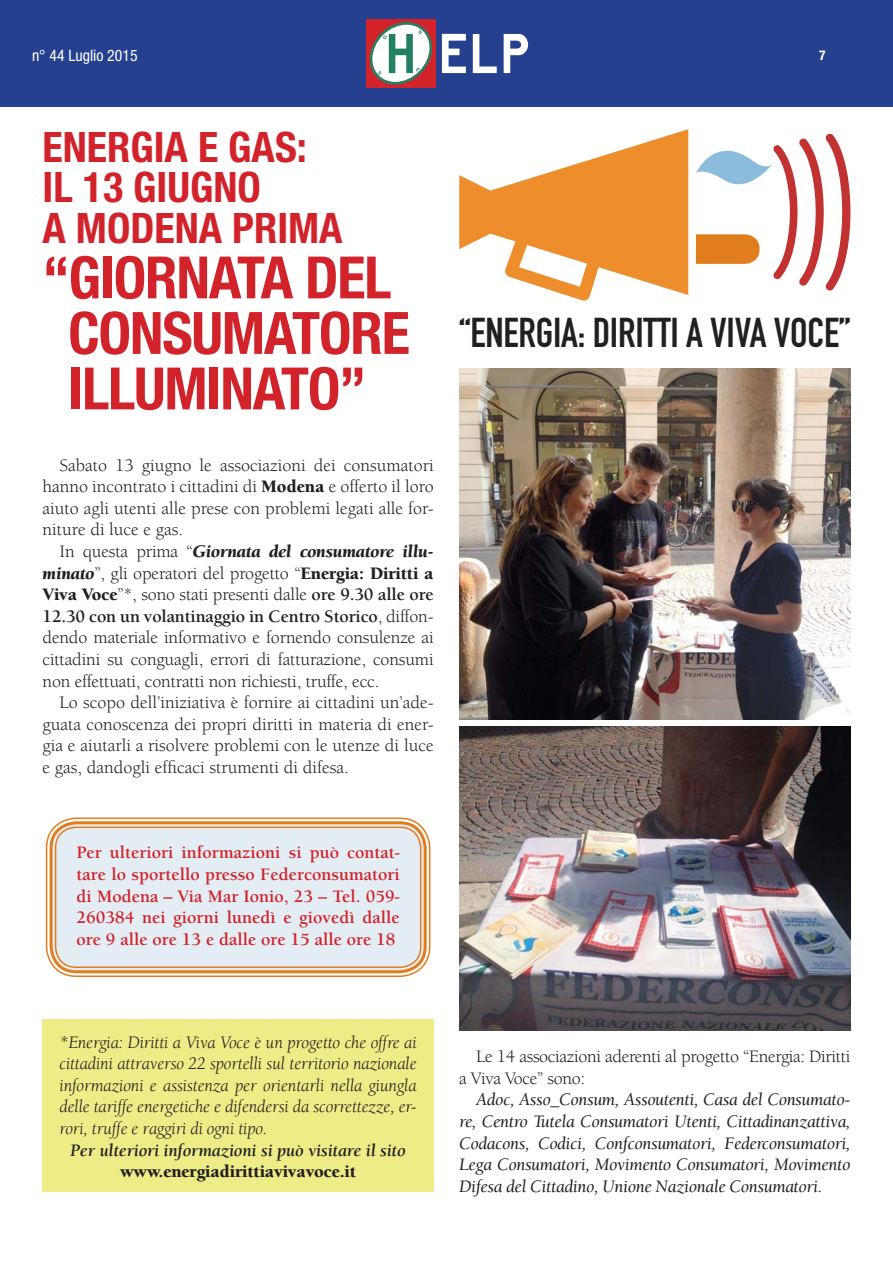
<style>
.page{position:relative;width:893px;height:1263px;background:#fff}
.page>*{position:absolute;margin:0;border:0;box-sizing:border-box;transform-origin:0 0}
.t1{font:85.65px "Aviator";color:#fff}
.t2{font:700 condensed 58.5px/55.5px "Helvetica Neue";letter-spacing:-.02em;color:#d2232a;text-align:center}
.t3{font:700 condensed 42px/40.5px "Helvetica Neue";color:#d2232a}
.t4{font:41.1px "DIN Engschrift Alternate";letter-spacing:-.005em;color:#231f20}
.t5{font:18px/21.6px "Berkeley";letter-spacing:-.01em;color:#231f20;text-align:justify}
.t6{font:italic 18px/21.6px "Berkeley";letter-spacing:-.02em;color:#231f20;text-align:justify}
.t7{font:italic 18px/21.6px "Berkeley";letter-spacing:-.01em;color:#231f20;text-align:justify}
.t8{font:700 18px/21.6px "Berkeley";color:#d2232a;text-align:justify}
.t9{font:italic 700 18px "Berkeley";letter-spacing:-.01em;color:#231f20}
.t10{font:900 18px "Berkeley";letter-spacing:-.01em;color:#231f20}
.t11{font:condensed 15.75px "Helvetica Neue";color:#fff}
.t12{font:700 condensed 13.5px "Helvetica Neue";color:#fff}
.s1{color:#fff}
.s2{font-weight:900}
.s3{font-weight:900;font-style:italic}
.s4{font-weight:700}
</style>
<div class="page">
<div style="left:0;top:0;width:893px;height:107px;background:#25408e"></div>
<div style="left:366px;top:19px;width:70px;height:68px;background:#d2232a"></div>
<svg style="left:370px;top:22px;width:62px;height:63px"></svg>
<div style="left:43px;top:1020px;width:391px;height:172px;background:#edec86"></div>
<div style="left:51px;top:823px;width:374px;height:149px;background:#e5edf4;border-radius:26px"></div>
<div style="left:46px;top:817px;width:384px;height:160px;border:2px solid #e17d1c;border-radius:30px"></div>
<div style="left:50px;top:821px;width:377px;height:152px;border:3px solid #e17d1c;border-radius:26px"></div>
<div style="left:55px;top:826px;width:366px;height:142px;border:2px solid #e17d1c;border-radius:21px"></div>
<svg style="left:459px;top:129px;width:229px;height:172px"></svg>
<svg style="left:696px;top:133px;width:155px;height:157px"></svg>
<img style="left:459px;top:369px;width:391px;height:351px">
<img style="left:459px;top:726px;width:391px;height:304px">
<p class="t11" style="left:32px;top:50px;width:107px">n° 44 Luglio 2015</p>
<h1 class="t1" style="left:438px;top:-7px;width:94px">elp</h1>
<p class="t12" style="left:819px;top:50px;width:8px">7</p>
<h3 class="t3" style="left:43px;top:130px;width:302px">ENERGIA E GAS:<br>IL 13 GIUGNO<br>A MODENA PRIMA</h3>
<h2 class="t2" style="left:43px;top:255px;width:369px">“GIORNATA DEL<br>CONSUMATORE<br>ILLUM<span class="s1">I</span>NATO”</h2>
<p class="t5" style="left:43px;top:456px;width:393px;text-indent:17px">Sabato 13 giugno le associazioni dei consumatori hanno incontrato i cittadini di <span class="s2">Modena</span> e offerto il loro aiuto agli utenti alle prese con problemi legati alle for&shy;niture di luce e gas.</p>
<p class="t5" style="left:43px;top:542px;width:393px;text-indent:17px">In questa prima “<span class="s3">Giornata del consumatore illu&shy;minato</span>”, gli operatori del progetto “<span class="s2">Energia: Diritti a Viva Voce</span>”*, sono stati presenti dalle <span class="s4">ore 9.30 alle ore 12.30 con un volantinaggio in Centro Storico</span>, diffon&shy;dendo materiale informativo e fornendo consulenze ai cittadini su conguagli, errori di fatturazione, consumi non effettuati, contratti non richiesti, truffe, ecc.</p>
<p class="t5" style="left:43px;top:693px;width:393px;text-indent:17px">Lo scopo dell’iniziativa è fornire ai cittadini un’ade&shy;guata conoscenza dei propri diritti in materia di ener&shy;gia e aiutarli a risolvere problemi con le utenze di luce e gas, dandogli efficaci strumenti di difesa.</p>
<h3 class="t4" style="left:459px;top:317px;width:393px">“ENERGIA: DIRITTI A VIVA VOCE”</h3>
<p class="t8" style="left:77px;top:843px;width:325px">Per ulteriori informazioni si può contat&shy;tare lo sportello presso Federconsumatori di Modena – Via Mar Ionio, 23 – Tel. 059- 260384 nei giorni lunedì e giovedì dalle ore 9 alle ore 13 e dalle ore 15 alle ore 18</p>
<p class="t7" style="left:60px;top:1033px;width:359px">*Energia: Diritti a Viva Voce è un progetto che offre ai cittadini attraverso 22 sportelli sul territorio nazionale informazioni e assistenza per orientarli nella giungla delle tariffe energetiche e difendersi da scorrettezze, er&shy;rori, truffe e raggiri di ogni tipo.</p>
<p class="t9" style="left:70px;top:1143px;width:337px">Per ulteriori informazioni si può visitare il sito</p>
<p class="t10" style="left:120px;top:1164px;width:237px">www.energiadirittiavivavoce.it</p>
<p class="t5" style="left:459px;top:1047px;width:393px;text-indent:17px">Le 14 associazioni aderenti al progetto “Energia: Diritti a Viva Voce” sono:</p>
<p class="t6" style="left:459px;top:1090px;width:393px;text-indent:17px">Adoc, Asso_Consum, Assoutenti, Casa del Consumato&shy;re, Centro Tutela Consumatori Utenti, Cittadinanzattiva, Codacons, Codici, Confconsumatori, Federconsumatori, Lega Consumatori, Movimento Consumatori, Movimento Difesa del Cittadino, Unione Nazionale Consumatori.</p>
</div>
